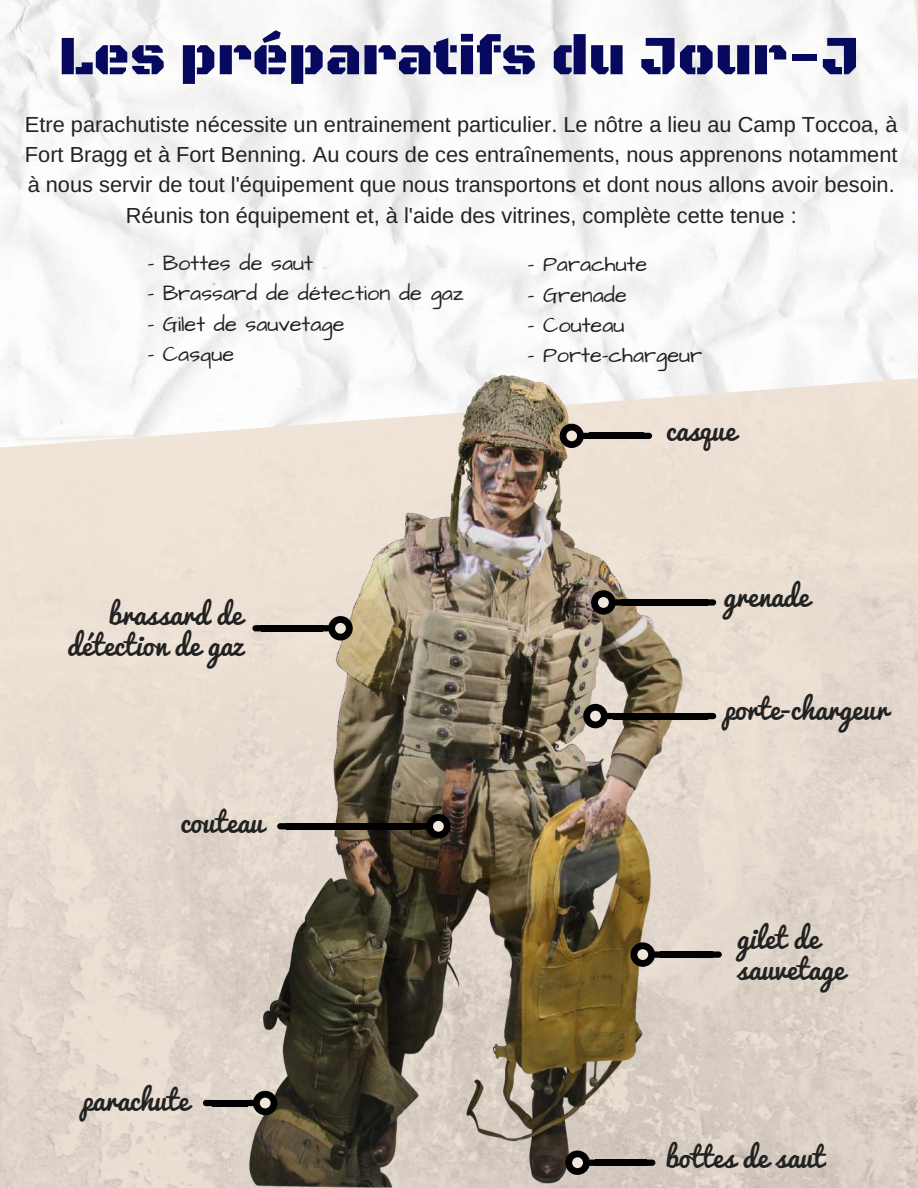
<style>
.page{position:relative;width:918px;height:1188px;background:#fff}
.page>*{position:absolute;margin:0;border:0;box-sizing:border-box;transform-origin:0 0}
.t1{font:55.95px "Black Ops One";color:#07095e}
.t2{font:28.05px/31.5px "Pacifico";color:#222}
.t3{font:21.75px/30.3px "Arimo";color:#222;text-align:center}
.t4{font:21.75px "Architects Daughter";color:#222}
</style>
<div class="page">
<img style="left:0;top:448px;width:918px;height:740px">
<img style="left:0;top:0;width:918px;height:448px">
<img style="left:180px;top:321px;width:593px;height:867px">
<svg style="left:643px;top:433px;width:9px;height:6px"></svg>
<div style="left:589px;top:433px;width:54px;height:6px;background:#000"></div>
<svg style="left:560px;top:424px;width:30px;height:24px"></svg>
<div style="left:566px;top:431px;width:11px;height:10px;background:#f2e6da;border-radius:50%"></div>
<svg style="left:252px;top:625px;width:9px;height:6px"></svg>
<div style="left:261px;top:625px;width:62px;height:6px;background:#000"></div>
<svg style="left:322px;top:616px;width:31px;height:25px"></svg>
<div style="left:335px;top:623px;width:11px;height:11px;background:#f2e6da;border-radius:50%"></div>
<svg style="left:203px;top:1100px;width:9px;height:6px"></svg>
<div style="left:212px;top:1100px;width:36px;height:6px;background:#000"></div>
<svg style="left:247px;top:1091px;width:30px;height:24px"></svg>
<div style="left:260px;top:1098px;width:11px;height:10px;background:#f2e6da;border-radius:50%"></div>
<svg style="left:713px;top:951px;width:9px;height:7px"></svg>
<div style="left:660px;top:951px;width:53px;height:7px;background:#000"></div>
<svg style="left:631px;top:942px;width:30px;height:25px"></svg>
<div style="left:637px;top:949px;width:11px;height:11px;background:#f2e6da;border-radius:50%"></div>
<svg style="left:707px;top:599px;width:9px;height:7px"></svg>
<div style="left:621px;top:599px;width:86px;height:7px;background:#000"></div>
<svg style="left:591px;top:590px;width:31px;height:25px"></svg>
<div style="left:598px;top:597px;width:11px;height:11px;background:#f2e6da;border-radius:50%"></div>
<svg style="left:277px;top:823px;width:9px;height:6px"></svg>
<div style="left:286px;top:823px;width:135px;height:6px;background:#000"></div>
<svg style="left:420px;top:814px;width:31px;height:25px"></svg>
<div style="left:433px;top:821px;width:11px;height:11px;background:#f2e6da;border-radius:50%"></div>
<svg style="left:647px;top:1160px;width:8px;height:6px"></svg>
<div style="left:595px;top:1160px;width:52px;height:6px;background:#000"></div>
<svg style="left:565px;top:1150px;width:31px;height:25px"></svg>
<div style="left:572px;top:1157px;width:11px;height:11px;background:#f2e6da;border-radius:50%"></div>
<svg style="left:707px;top:713px;width:9px;height:6px"></svg>
<div style="left:613px;top:713px;width:94px;height:6px;background:#000"></div>
<svg style="left:583px;top:704px;width:30px;height:24px"></svg>
<div style="left:590px;top:711px;width:11px;height:10px;background:#f2e6da;border-radius:50%"></div>
<h1 class="t1" style="left:59px;top:23px;width:802px">Les préparatifs du Jour-J</h1>
<p class="t3" style="left:25px;top:109px;width:874px">Etre parachutiste nécessite un entrainement particulier. Le nôtre a lieu au Camp Toccoa, à Fort Bragg et à Fort Benning. Au cours de ces entraînements, nous apprenons notamment à nous servir de tout l'équipement que nous transportons et dont nous allons avoir besoin.<br>Réunis ton équipement et, à l'aide des vitrines, complète cette tenue :</p>
<p class="t4" style="left:147px;top:249px;width:167px">- Bottes de saut</p>
<p class="t4" style="left:147px;top:279px;width:318px">- Brassard de détection de gaz</p>
<p class="t4" style="left:147px;top:309px;width:199px">- Gilet de sauvetage</p>
<p class="t4" style="left:147px;top:340px;width:88px">- Casque</p>
<p class="t4" style="left:528px;top:250px;width:121px">- Parachute</p>
<p class="t4" style="left:528px;top:280px;width:101px">- Grenade</p>
<p class="t4" style="left:528px;top:310px;width:98px">- Couteau</p>
<p class="t4" style="left:528px;top:341px;width:176px">- Porte-chargeur</p>
<p class="t2" style="left:67px;top:599px;width:176px;text-align:right">brassard de détection de gaz</p>
<p class="t2" style="left:181px;top:807px;width:84px">couteau</p>
<p class="t2" style="left:81px;top:1085px;width:109px">parachute</p>
<p class="t2" style="left:666px;top:416px;width:71px">casque</p>
<p class="t2" style="left:723px;top:581px;width:87px">grenade</p>
<p class="t2" style="left:723px;top:695px;width:166px">porte-chargeur</p>
<p class="t2" style="left:737px;top:923px;width:109px">gilet de sauvetage</p>
<p class="t2" style="left:666px;top:1142px;width:160px">bottes de saut</p>
</div>
